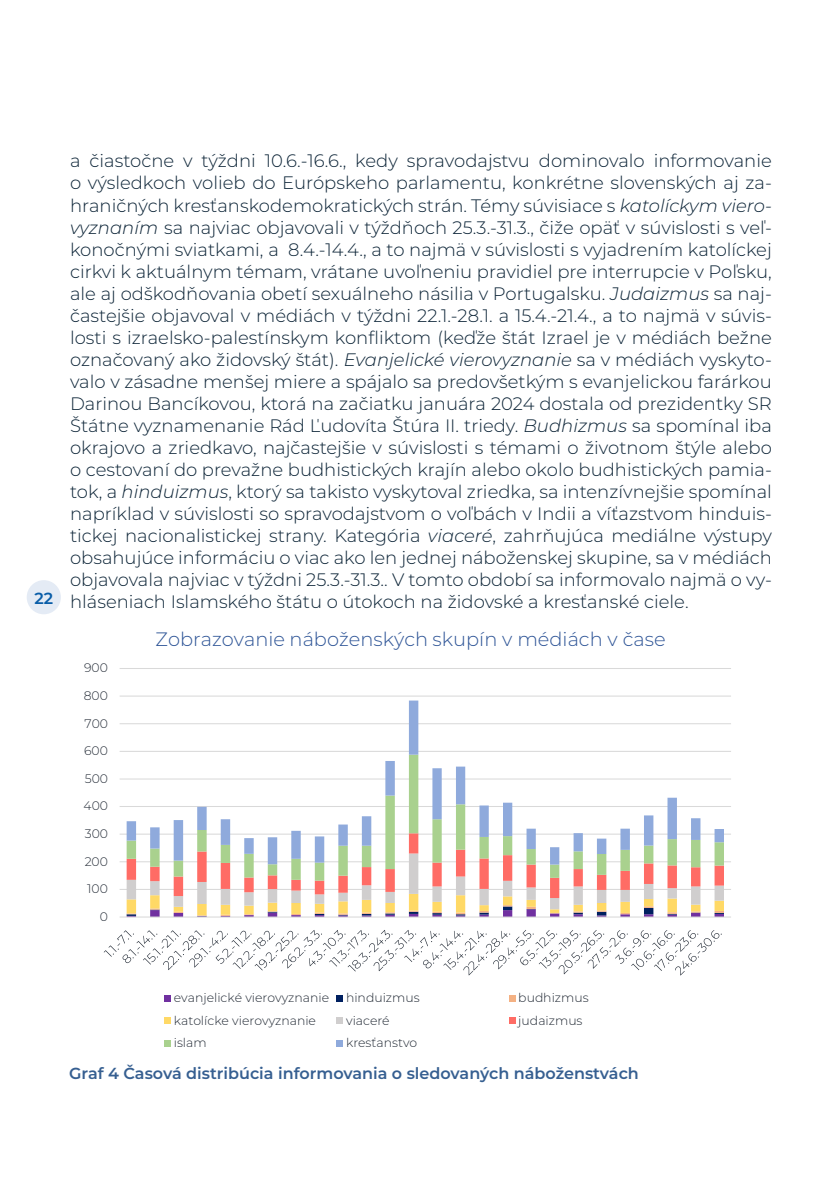
<style>
.page{position:relative;width:840px;height:1191px;background:#fff}
.page>*{position:absolute;margin:0;border:0;box-sizing:border-box;transform-origin:0 0}
.t1{font:300 19.4px "Montserrat";color:#2f5597}
.t2{font:300 18px/22px "Montserrat";color:#0b2336;text-align:justify}
.t3{font:600 16px "Montserrat";color:#365f91}
.t4{font:600 16px "Montserrat";color:#095da8}
.t5{font:300 12.4px "Montserrat";color:#222a35}
.s1{font-style:italic}
</style>
<div class="page">
<div style="left:27px;top:580px;width:34px;height:34px;background:#e4ebf5;border-radius:50%"></div>
<hr style="left:119px;top:889px;width:611px;height:1px;background:#d9d9d9">
<hr style="left:119px;top:861px;width:611px;height:1px;background:#d9d9d9">
<hr style="left:119px;top:833px;width:611px;height:1px;background:#d9d9d9">
<hr style="left:119px;top:806px;width:611px;height:1px;background:#d9d9d9">
<hr style="left:119px;top:778px;width:611px;height:1px;background:#d9d9d9">
<hr style="left:119px;top:751px;width:611px;height:1px;background:#d9d9d9">
<hr style="left:119px;top:723px;width:611px;height:1px;background:#d9d9d9">
<hr style="left:119px;top:695px;width:611px;height:1px;background:#d9d9d9">
<hr style="left:119px;top:668px;width:611px;height:1px;background:#d9d9d9">
<svg style="left:127px;top:880px;width:596px;height:36px"></svg>
<svg style="left:127px;top:864px;width:596px;height:16px"></svg>
<svg style="left:127px;top:700px;width:596px;height:164px"></svg>
<hr style="left:119px;top:916px;width:611px;height:1px;background:#d9d9d9">
<svg style="left:104px;top:930px;width:617px;height:45px"></svg>
<div style="left:164px;top:995px;width:7px;height:6px;background:#7030a0"></div>
<div style="left:336px;top:995px;width:7px;height:6px;background:#002060"></div>
<div style="left:508px;top:995px;width:7px;height:6px;background:#f4b183"></div>
<div style="left:164px;top:1017px;width:7px;height:7px;background:#ffd966"></div>
<div style="left:336px;top:1017px;width:7px;height:7px;background:#d0cece"></div>
<div style="left:508px;top:1017px;width:7px;height:7px;background:#ff6c65"></div>
<div style="left:164px;top:1040px;width:7px;height:6px;background:#a9d18e"></div>
<div style="left:336px;top:1040px;width:7px;height:6px;background:#8faadc"></div>
<p class="t4" style="left:34px;top:586px;width:20px">22</p>
<p class="t2" style="left:70px;top:149px;width:703px">a čiastočne v týždni 10.6.-16.6., kedy spravodajstvu dominovalo informovanie o výsledkoch volieb do Európskeho parlamentu, konkrétne slovenských aj za&shy;hraničných kresťanskodemokratických strán. Témy súvisiace s <span class="s1">katolíckym viero&shy;vyznaním</span> sa najviac objavovali v týždňoch 25.3.-31.3., čiže opäť v súvislosti s veľ&shy;konočnými sviatkami, a 8.4.-14.4., a to najmä v súvislosti s vyjadrením katolíckej cirkvi k aktuálnym témam, vrátane uvoľneniu pravidiel pre interrupcie v Poľsku, ale aj odškodňovania obetí sexuálneho násilia v Portugalsku. <span class="s1">Judaizmus</span> sa naj&shy;častejšie objavoval v médiách v týždni 22.1.-28.1. a 15.4.-21.4., a to najmä v súvis&shy;losti s izraelsko-palestínskym konfliktom (keďže štát Izrael je v médiách bežne označovaný ako židovský štát). <span class="s1">Evanjelické vierovyznanie</span> sa v médiách vyskyto&shy;valo v zásadne menšej miere a spájalo sa predovšetkým s evanjelickou farárkou Darinou Bancíkovou, ktorá na začiatku januára 2024 dostala od prezidentky SR Štátne vyznamenanie Rád Ľudovíta Štúra II. triedy. <span class="s1">Budhizmus</span> sa spomínal iba okrajovo a zriedkavo, najčastejšie v súvislosti s témami o životnom štýle alebo o cestovaní do prevažne budhistických krajín alebo okolo budhistických pamia&shy;tok, a <span class="s1">hinduizmus</span>, ktorý sa takisto vyskytoval zriedka, sa intenzívnejšie spomínal napríklad v súvislosti so spravodajstvom o voľbách v Indii a víťazstvom hinduis&shy;tickej nacionalistickej strany. Kategória <span class="s1">viaceré</span>, zahrňujúca mediálne výstupy obsahujúce informáciu o viac ako len jednej náboženskej skupine, sa v médiách objavovala najviac v týždni 25.3.-31.3.. V tomto období sa informovalo najmä o vy&shy;hláseniach Islamského štátu o útokoch na židovské a kresťanské ciele.</p>
<p class="t5" style="left:84px;top:659px;width:25px">900</p>
<p class="t5" style="left:84px;top:687px;width:26px">800</p>
<p class="t5" style="left:84px;top:715px;width:25px">700</p>
<p class="t5" style="left:84px;top:742px;width:25px">600</p>
<p class="t5" style="left:85px;top:770px;width:25px">500</p>
<p class="t5" style="left:83px;top:797px;width:26px">400</p>
<p class="t5" style="left:85px;top:825px;width:25px">300</p>
<p class="t5" style="left:85px;top:853px;width:25px">200</p>
<p class="t5" style="left:87px;top:880px;width:22px">100</p>
<p class="t5" style="left:100px;top:908px;width:10px">0</p>
<p class="t1" style="left:155px;top:626px;width:511px">Zobrazovanie náboženských skupín v médiách v čase</p>
<p class="t5" style="left:174px;top:989px;width:157px">evanjelické vierovyznanie</p>
<p class="t5" style="left:346px;top:989px;width:75px">hinduizmus</p>
<p class="t5" style="left:518px;top:989px;width:72px">budhizmus</p>
<p class="t5" style="left:174px;top:1011px;width:144px">katolícke vierovyznanie</p>
<p class="t5" style="left:346px;top:1011px;width:45px">viaceré</p>
<p class="t5" style="left:518px;top:1011px;width:66px">judaizmus</p>
<p class="t5" style="left:174px;top:1034px;width:34px">islam</p>
<p class="t5" style="left:346px;top:1034px;width:73px">kresťanstvo</p>
<p class="t3" style="left:69px;top:1062px;width:571px">Graf 4 Časová distribúcia informovania o sledovaných náboženstvách</p>
</div>
